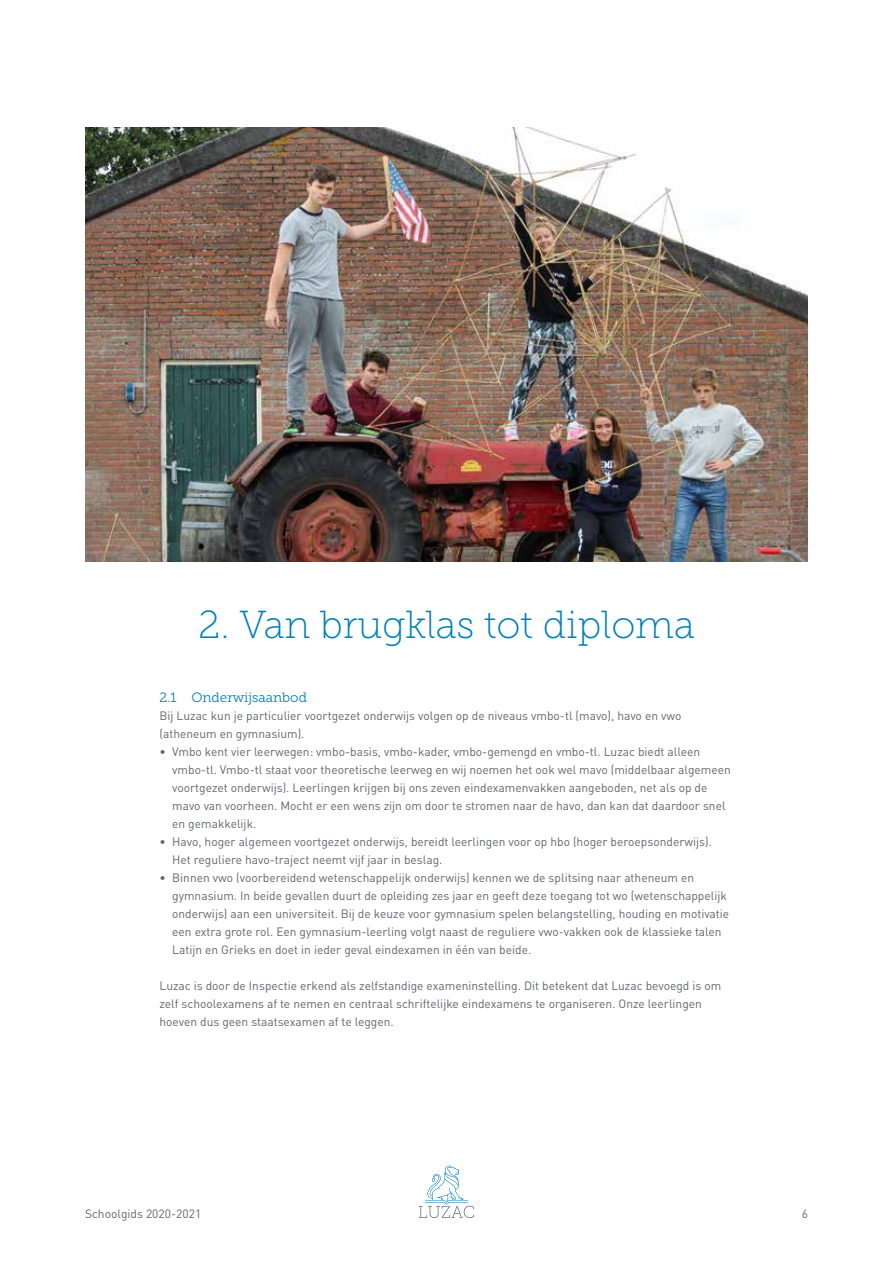
<style>
.page{position:relative;width:893px;height:1263px;background:#fff}
.page>*{position:absolute;margin:0;border:0;box-sizing:border-box;transform-origin:0 0}
.t1{font:39px "Museo Slab 100";color:#0080bb}
.t2{font:13.5px "Museo Slab 300";color:#0080bb}
.t3{font:12px/18px "DIN Pro";color:#5d686e}
</style>
<div class="page">
<svg style="left:419px;top:1166px;width:55px;height:52px"></svg>
<img style="left:85px;top:128px;width:723px;height:433px">
<h1 class="t1" style="left:198px;top:603px;width:498px">2. Van brugklas tot diploma</h1>
<p class="t2" style="left:159px;top:690px;width:149px">2.1 Onderwijsaanbod</p>
<p class="t3" style="left:159px;top:706px;width:523px">Bij Luzac kun je particulier voortgezet onderwijs volgen op de niveaus vmbo-tl (mavo), havo en vwo (atheneum en gymnasium).</p>
<p class="t3" style="left:172px;top:742px;width:560px;text-indent:-13px">• Vmbo kent vier leerwegen: vmbo-basis, vmbo-kader, vmbo-gemengd en vmbo-tl. Luzac biedt alleen vmbo-tl. Vmbo-tl staat voor theoretische leerweg en wij noemen het ook wel mavo (middelbaar algemeen voortgezet onderwijs). Leerlingen krijgen bij ons zeven eindexamenvakken aangeboden, net als op de mavo van voorheen. Mocht er een wens zijn om door te stromen naar de havo, dan kan dat daardoor snel en gemakkelijk.</p>
<p class="t3" style="left:172px;top:832px;width:541px;text-indent:-13px">• Havo, hoger algemeen voortgezet onderwijs, bereidt leerlingen voor op hbo (hoger beroepsonderwijs).<br>Het reguliere havo-traject neemt vijf jaar in beslag.</p>
<p class="t3" style="left:172px;top:868px;width:559px;text-indent:-13px">• Binnen vwo (voorbereidend wetenschappelijk onderwijs) kennen we de splitsing naar atheneum en gymnasium. In beide gevallen duurt de opleiding zes jaar en geeft deze toegang tot wo (wetenschappelijk onderwijs) aan een universiteit. Bij de keuze voor gymnasium spelen belangstelling, houding en motivatie een extra grote rol. Een gymnasium-leerling volgt naast de reguliere vwo-vakken ook de klassieke talen Latijn en Grieks en doet in ieder geval eindexamen in één van beide.</p>
<p class="t3" style="left:159px;top:976px;width:563px">Luzac is door de Inspectie erkend als zelfstandige exameninstelling. Dit betekent dat Luzac bevoegd is om zelf schoolexamens af te nemen en centraal schriftelijke eindexamens te organiseren. Onze leerlingen hoeven dus geen staatsexamen af te leggen.</p>
<p class="t3" style="left:85px;top:1204px;width:118px">Schoolgids 2020-2021</p>
<p class="t3" style="left:802px;top:1204px;width:8px">6</p>
</div>
